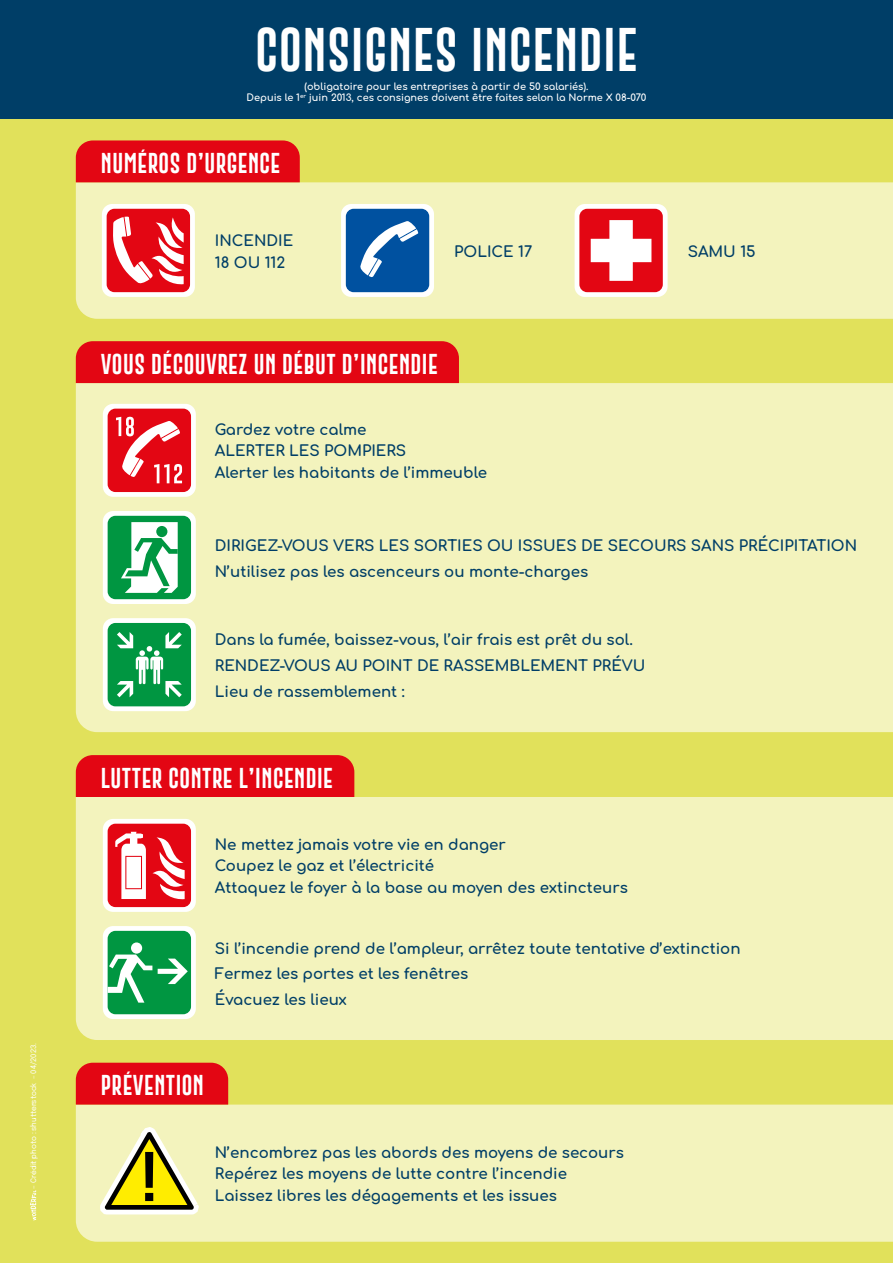
<style>
.page{position:relative;width:893px;height:1263px;background:#e1e15b}
.page>*{position:absolute;margin:0;border:0;box-sizing:border-box;transform-origin:0 0}
.t1{font:51.3px "Gobold Extra 2";color:#000}
.t2{font:45px "Gobold Extra 2";letter-spacing:.025em;color:#fff}
.t3{font:21px "Gobold Extra 2";letter-spacing:.025em;color:#fff}
.t4{font:700 15px/25.7px "Comfortaa";color:#003e67}
.t5{font:700 9.75px/11.7px "Comfortaa";color:#fff;text-align:center}
.t6{font:7.5px "Epilogue";color:#fff}
</style>
<div class="page">
<div style="left:0;top:0;width:893px;height:119px;background:#003e67"></div>
<div style="left:76px;top:182px;width:817px;height:137px;background:#f3f3bd"></div>
<div style="left:76px;top:383px;width:817px;height:349px;background:#f3f3bd"></div>
<div style="left:76px;top:797px;width:817px;height:243px;background:#f3f3bd"></div>
<div style="left:76px;top:1104px;width:817px;height:138px;background:#f3f3bd"></div>
<div style="left:76px;top:140px;width:224px;height:42px;background:#e30613"></div>
<div style="left:76px;top:341px;width:383px;height:42px;background:#e30613"></div>
<div style="left:76px;top:755px;width:278px;height:42px;background:#e30613"></div>
<div style="left:76px;top:1063px;width:152px;height:41px;background:#e30613"></div>
<svg style="left:102px;top:204px;width:93px;height:93px;background:#fdf5f5"></svg>
<div style="left:107px;top:209px;width:83px;height:83px;background:#e30613;border-radius:8px"></div>
<svg style="left:113px;top:217px;width:71px;height:68px"></svg>
<svg style="left:341px;top:204px;width:93px;height:93px;background:#f5f8fa"></svg>
<div style="left:346px;top:209px;width:83px;height:83px;background:#0051a0;border-radius:8px"></div>
<svg style="left:360px;top:221px;width:58px;height:56px"></svg>
<svg style="left:103px;top:819px;width:93px;height:93px;background:#fdf5f4"></svg>
<div style="left:108px;top:824px;width:83px;height:83px;background:#e30613;border-radius:8px"></div>
<svg style="left:152px;top:837px;width:33px;height:63px"></svg>
<svg style="left:115px;top:832px;width:31px;height:67px"></svg>
<svg style="left:103px;top:511px;width:93px;height:93px;background:#f5faf7"></svg>
<div style="left:108px;top:516px;width:83px;height:83px;background:#009641;border-radius:8px"></div>
<svg style="left:121px;top:522px;width:57px;height:71px"></svg>
<div style="left:575px;top:204px;width:93px;height:93px;background:#fff;border-radius:10px"></div>
<div style="left:579px;top:209px;width:84px;height:83px;background:#e30613;border-radius:8px"></div>
<svg style="left:591px;top:220px;width:60px;height:61px"></svg>
<div style="left:103px;top:618px;width:93px;height:93px;background:#fff;border-radius:10px"></div>
<div style="left:108px;top:623px;width:83px;height:83px;background:#009641;border-radius:8px"></div>
<svg style="left:117px;top:632px;width:65px;height:65px"></svg>
<div style="left:103px;top:404px;width:93px;height:93px;background:#fff;border-radius:10px"></div>
<div style="left:108px;top:409px;width:83px;height:83px;background:#e30613;border-radius:8px"></div>
<svg style="left:116px;top:417px;width:66px;height:66px"></svg>
<svg style="left:103px;top:926px;width:93px;height:93px;background:#f5faf6"></svg>
<div style="left:108px;top:931px;width:83px;height:83px;background:#009641;border-radius:8px"></div>
<svg style="left:158px;top:958px;width:30px;height:26px"></svg>
<svg style="left:108px;top:942px;width:44px;height:61px"></svg>
<svg style="left:95px;top:1129px;width:112px;height:94px;background:#dcd783"></svg>
<svg style="left:30px;top:1190px;width:6px;height:30px"></svg>
<p class="t6" style="left:28px;top:1188px;width:147px;rotate:-90deg">– Crédit photo : shutterstock – 04/2023.</p>
<h2 class="t2" style="left:255px;top:21px;width:384px">CONSIGNES INCENDIE</h2>
<p class="t5" style="left:247px;top:79px;width:401px">(obligatoire pour les entreprises à partir de 50 salariés).<br>Depuis le 1<sup>er</sup> juin 2013, ces consignes doivent être faites selon la Norme X 08-070</p>
<h3 class="t3" style="left:101px;top:150px;width:181px">NUMÉROS D’URGENCE</h3>
<p class="t4" style="left:215px;top:228px;width:80px;line-height:21.8px">INCENDIE<br>18 OU 112</p>
<p class="t4" style="left:454px;top:237px;width:79px">POLICE 17</p>
<h3 class="t3" style="left:101px;top:350px;width:338px">VOUS DÉCOUVREZ UN DÉBUT D’INCENDIE</h3>
<p class="t4" style="left:215px;top:416px;width:274px;line-height:21.8px">Gardez votre calme<br>ALERTER LES POMPIERS<br>Alerter les habitants de l’immeuble</p>
<p class="t4" style="left:688px;top:237px;width:69px">SAMU 15</p>
<p class="t4" style="left:215px;top:531px;width:644px">DIRIGEZ-VOUS VERS LES SORTIES OU ISSUES DE SECOURS SANS PRÉCIPITATION<br>N’utilisez pas les ascenceurs ou monte-charges</p>
<p class="t4" style="left:215px;top:625px;width:432px">Dans la fumée, baissez-vous, l’air frais est prêt du sol.<br>RENDEZ-VOUS AU POINT DE RASSEMBLEMENT PRÉVU<br>Lieu de rassemblement :</p>
<h3 class="t3" style="left:101px;top:764px;width:234px">LUTTER CONTRE L’INCENDIE</h3>
<p class="t4" style="left:215px;top:831px;width:414px;line-height:21.9px">Ne mettez jamais votre vie en danger<br>Coupez le gaz et l’électricité<br>Attaquez le foyer à la base au moyen des extincteurs</p>
<p class="t4" style="left:215px;top:933px;width:527px">Si l’incendie prend de l’ampleur, arrêtez toute tentative d’extinction<br>Fermez les portes et les fenêtres<br>Évacuez les lieux</p>
<h3 class="t3" style="left:101px;top:1072px;width:105px">PRÉVENTION</h3>
<h1 class="t1" style="left:142px;top:1143px;width:16px">!</h1>
<p class="t4" style="left:215px;top:1139px;width:410px;line-height:21.8px">N’encombrez pas les abords des moyens de secours<br>Repérez les moyens de lutte contre l’incendie</p>
<p class="t4" style="left:215px;top:1181px;width:343px">Laissez libres les dégagements et les issues</p>
</div>
